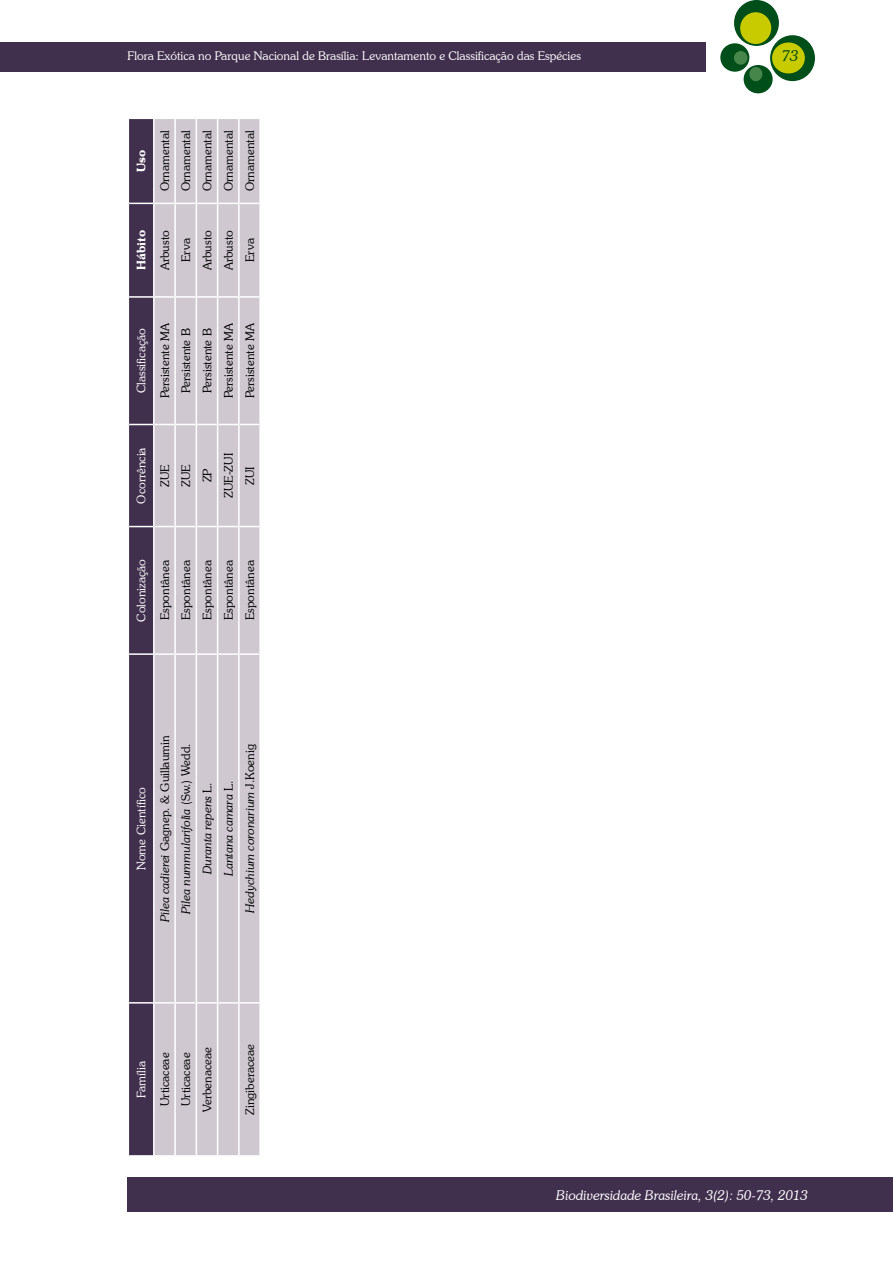
<style>
.page{position:relative;width:893px;height:1263px;background:#fff}
.page>*{position:absolute;margin:0;border:0;box-sizing:border-box;transform-origin:0 0}
.t1{font:italic 300 15px "Souvenir IT Cby BT";color:#004e1a}
.t2{font:italic 300 13.5px "Souvenir IT Cby BT";color:#fff}
.t3{font:300 12px "Souvenir IT Cby BT";color:#000}
.t4{font:300 12px "Souvenir IT Cby BT";color:#fff}
.t5{font:italic 300 12px "Souvenir IT Cby BT";color:#000}
.t6{font:600 12px "Souvenir IT Cby BT";color:#fff}
.s1{font-style:italic}
.s2{font-style:normal}
</style>
<div class="page">
<div style="left:0;top:43px;width:705px;height:29px;background:#412f4e"></div>
<div style="left:734px;top:0;width:45px;height:46px;background:#004e1a;border-radius:50%"></div>
<div style="left:770px;top:35px;width:45px;height:46px;background:#004e1a;border-radius:50%"></div>
<div style="left:720px;top:43px;width:29px;height:29px;background:#004e1a;border-radius:50%"></div>
<div style="left:744px;top:65px;width:29px;height:28px;background:#004e1a;border-radius:50%"></div>
<div style="left:740px;top:12px;width:31px;height:32px;background:#c8cb00;border-radius:50%"></div>
<div style="left:772px;top:42px;width:33px;height:31px;background:#c8cb00;border-radius:50%"></div>
<div style="left:734px;top:51px;width:13px;height:14px;background:#47864a;border-radius:50%"></div>
<div style="left:749px;top:67px;width:13px;height:14px;background:#47864a;border-radius:50%"></div>
<div style="left:128px;top:1178px;width:765px;height:34px;background:#412f4e"></div>
<svg style="left:128px;top:119px;width:131px;height:1037px;background:#b8b0bc"></svg>
<p class="t4" style="left:128px;top:49px;width:455px">Flora Exótica no Parque Nacional de Brasília: Levantamento e Classificação das Espécies</p>
<p class="t6" style="left:134px;top:172px;width:24px;rotate:-90deg">Uso</p>
<p class="t3" style="left:157px;top:191px;width:62px;rotate:-90deg">Ornamental</p>
<p class="t3" style="left:179px;top:191px;width:62px;rotate:-90deg">Ornamental</p>
<p class="t3" style="left:200px;top:191px;width:62px;rotate:-90deg">Ornamental</p>
<p class="t3" style="left:221px;top:191px;width:62px;rotate:-90deg">Ornamental</p>
<p class="t3" style="left:242px;top:191px;width:62px;rotate:-90deg">Ornamental</p>
<p class="t6" style="left:134px;top:270px;width:41px;rotate:-90deg">Hábito</p>
<p class="t3" style="left:157px;top:270px;width:41px;rotate:-90deg">Arbusto</p>
<p class="t3" style="left:179px;top:262px;width:25px;rotate:-90deg">Erva</p>
<p class="t3" style="left:200px;top:270px;width:41px;rotate:-90deg">Arbusto</p>
<p class="t3" style="left:221px;top:270px;width:41px;rotate:-90deg">Arbusto</p>
<p class="t3" style="left:242px;top:262px;width:25px;rotate:-90deg">Erva</p>
<p class="t4" style="left:134px;top:393px;width:67px;rotate:-90deg">Classificação</p>
<p class="t3" style="left:157px;top:398px;width:76px;rotate:-90deg">Persistente MA</p>
<p class="t3" style="left:179px;top:393px;width:66px;rotate:-90deg">Persistente B</p>
<p class="t3" style="left:200px;top:393px;width:66px;rotate:-90deg">Persistente B</p>
<p class="t3" style="left:221px;top:398px;width:76px;rotate:-90deg">Persistente MA</p>
<p class="t3" style="left:242px;top:398px;width:76px;rotate:-90deg">Persistente MA</p>
<p class="t4" style="left:134px;top:504px;width:58px;rotate:-90deg">Ocorrência</p>
<p class="t3" style="left:157px;top:487px;width:24px;rotate:-90deg">ZUE</p>
<p class="t3" style="left:179px;top:487px;width:24px;rotate:-90deg">ZUE</p>
<p class="t3" style="left:200px;top:482px;width:15px;rotate:-90deg">ZP</p>
<p class="t3" style="left:221px;top:498px;width:46px;rotate:-90deg">ZUE-ZUI</p>
<p class="t3" style="left:242px;top:485px;width:20px;rotate:-90deg">ZUI</p>
<p class="t4" style="left:134px;top:622px;width:64px;rotate:-90deg">Colonização</p>
<p class="t3" style="left:157px;top:620px;width:62px;rotate:-90deg">Espontânea</p>
<p class="t3" style="left:179px;top:620px;width:62px;rotate:-90deg">Espontânea</p>
<p class="t3" style="left:200px;top:620px;width:62px;rotate:-90deg">Espontânea</p>
<p class="t3" style="left:221px;top:620px;width:62px;rotate:-90deg">Espontânea</p>
<p class="t3" style="left:242px;top:620px;width:62px;rotate:-90deg">Espontânea</p>
<p class="t4" style="left:134px;top:870px;width:84px;rotate:-90deg">Nome Científico</p>
<p class="t3" style="left:157px;top:922px;width:188px;rotate:-90deg"><span class="s1">Pilea cadierei</span> Gagnep. &amp; Guillaumin</p>
<p class="t5" style="left:179px;top:914px;width:172px;rotate:-90deg">Pilea nummularifolia <span class="s2">(Sw.) Wedd.</span></p>
<p class="t5" style="left:200px;top:874px;width:93px;rotate:-90deg">Duranta repens <span class="s2">L.</span></p>
<p class="t5" style="left:221px;top:876px;width:97px;rotate:-90deg">Lantana camara <span class="s2">L.</span></p>
<p class="t5" style="left:242px;top:913px;width:170px;rotate:-90deg">Hedychium coronarium <span class="s2">J.Koenig</span></p>
<p class="t4" style="left:134px;top:1098px;width:38px;rotate:-90deg">Família</p>
<p class="t3" style="left:157px;top:1106px;width:55px;rotate:-90deg">Urticaceae</p>
<p class="t3" style="left:179px;top:1106px;width:55px;rotate:-90deg">Urticaceae</p>
<p class="t3" style="left:200px;top:1112px;width:67px;rotate:-90deg">Verbenaceae</p>
<p class="t3" style="left:242px;top:1115px;width:72px;rotate:-90deg">Zingiberaceae</p>
<p class="t1" style="left:782px;top:46px;width:18px">73</p>
<p class="t2" style="left:556px;top:1187px;width:253px">Biodiversidade Brasileira, 3(2): 50-73, 2013</p>
</div>
